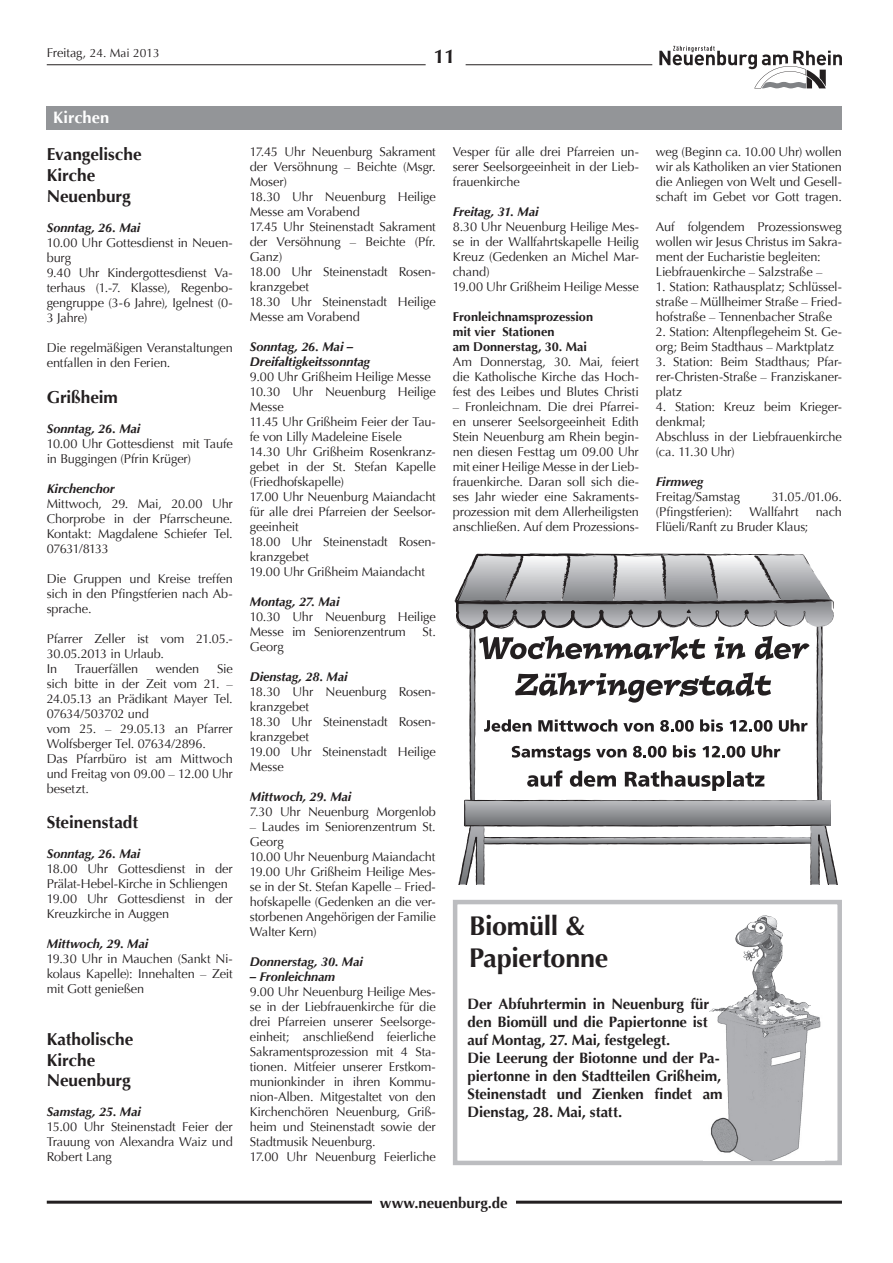
<style>
.page{position:relative;width:893px;height:1263px;background:#fff}
.page>*{position:absolute;margin:0;border:0;box-sizing:border-box;transform-origin:0 0}
.t1{font:700 27px/32.4px "Optima";letter-spacing:-.015em;color:#231f20}
.t2{font:700 19.5px "Optima";color:#231f20}
.t3{font:700 17.25px/20.7px "Optima";letter-spacing:-.005em;color:#231f20}
.t4{font:700 16.5px "Optima";letter-spacing:.005em;color:#fff}
.t5{font:700 15px/18px "Optima";letter-spacing:-.005em;color:#231f20}
.t6{font:12.75px/15px "Optima";letter-spacing:-.01em;color:#231f20}
.t7{font:italic 700 12.75px/15px "Optima";letter-spacing:-.005em;color:#231f20}
.t8{font:700 12.75px/15px "Optima";color:#231f20}
.t9{font:12px "Optima";color:#231f20}
.s1{font-size:12.75px}
</style>
<div class="page">
<hr style="left:466px;top:64px;width:186px;height:1px;background:#231f20">
<hr style="left:47px;top:1201px;width:795px;height:3px;background:#231f20">
<hr style="left:47px;top:64px;width:379px;height:1px;background:#231f20">
<div style="left:372px;top:1193px;width:143px;height:18px;background:#fff"></div>
<svg style="left:659px;top:46px;width:183px;height:42px"></svg>
<div style="left:47px;top:106px;width:795px;height:24px;background:#939598"></div>
<div style="left:453px;top:900px;width:389px;height:265px;border:4px solid #bcbdc0"></div>
<img style="left:709px;top:995px;width:112px;height:165px">
<img style="left:735px;top:915px;width:48px;height:31px">
<svg style="left:454px;top:553px;width:384px;height:331px"></svg>
<p class="t9" style="left:47px;top:46px;width:114px"><span class="s1">Freitag,</span> 24. Mai 2013</p>
<h2 class="t2" style="left:434px;top:45px;width:23px">11</h2>
<p class="t4" style="left:53px;top:107px;width:58px">Kirchen</p>
<h3 class="t3" style="left:47px;top:144px;width:96px">Evangelische<br>Kirche<br>Neuenburg</h3>
<p class="t7" style="left:47px;top:220px;width:95px">Sonntag, 26. Mai</p>
<p class="t6" style="left:47px;top:235px;width:188px">10.00 Uhr Gottesdienst in Neuen&shy;burg<br>9.40 Uhr Kindergottesdienst Va&shy;terhaus (1.-7. Klasse), Regenbo&shy;gengruppe (3-6 Jahre), Igelnest (0-<br>3 Jahre)</p>
<p class="t6" style="left:47px;top:340px;width:188px">Die regelmäßigen Veranstaltungen entfallen in den Ferien.</p>
<h3 class="t3" style="left:47px;top:387px;width:73px">Grißheim</h3>
<p class="t7" style="left:47px;top:421px;width:95px">Sonntag, 26. Mai</p>
<p class="t6" style="left:47px;top:436px;width:188px">10.00 Uhr Gottesdienst mit Taufe in Buggingen (Pfrin Krüger)</p>
<p class="t7" style="left:47px;top:481px;width:69px">Kirchenchor</p>
<p class="t6" style="left:47px;top:496px;width:188px;text-align:justify">Mittwoch, 29. Mai, 20.00 Uhr Chorprobe in der Pfarrscheune.<br>Kontakt: Magdalene Schiefer Tel.<br>07631/8133</p>
<p class="t6" style="left:47px;top:571px;width:188px;text-align:justify">Die Gruppen und Kreise treffen sich in den Pfingstferien nach Ab&shy;sprache.</p>
<p class="t6" style="left:47px;top:631px;width:188px">Pfarrer Zeller ist vom 21.05.-<br>30.05.2013 in Urlaub.<br>In</p>
<p class="t6" style="left:75px;top:661px;width:65px">Trauerfällen</p>
<p class="t6" style="left:156px;top:661px;width:45px">wenden</p>
<p class="t6" style="left:47px;top:661px;width:188px;text-indent:170px">Sie sich bitte in der Zeit vom 21. –<br>24.05.13 an Prädikant Mayer Tel.<br>07634/503702 und<br>vom 25. – 29.05.13 an Pfarrer<br>Wolfsberger Tel. 07634/2896.<br>Das Pfarrbüro ist am Mittwoch und Freitag von 09.00 – 12.00 Uhr besetzt.</p>
<h3 class="t3" style="left:47px;top:812px;width:93px">Steinenstadt</h3>
<p class="t7" style="left:47px;top:846px;width:95px">Sonntag, 26. Mai</p>
<p class="t6" style="left:47px;top:862px;width:188px">18.00 Uhr Gottesdienst in der<br>Prälat-Hebel-Kirche in Schliengen<br>19.00 Uhr Gottesdienst in der<br>Kreuzkirche in Auggen</p>
<p class="t7" style="left:47px;top:936px;width:103px">Mittwoch, 29. Mai</p>
<p class="t6" style="left:47px;top:952px;width:188px;text-align:justify">19.30 Uhr in Mauchen (Sankt Ni&shy;kolaus Kapelle): Innehalten – Zeit mit Gott genießen</p>
<h3 class="t3" style="left:47px;top:1029px;width:88px">Katholische<br>Kirche<br>Neuenburg</h3>
<p class="t7" style="left:47px;top:1104px;width:96px">Samstag, 25. Mai</p>
<p class="t6" style="left:47px;top:1120px;width:188px;text-align:justify">15.00 Uhr Steinenstadt Feier der Trauung von Alexandra Waiz und Robert Lang</p>
<p class="t6" style="left:250px;top:145px;width:188px">17.45 Uhr Neuenburg Sakrament der Versöhnung – Beichte (Msgr.<br>Moser)<br>18.30 Uhr Neuenburg Heilige<br>Messe am Vorabend<br>17.45 Uhr Steinenstadt Sakrament der Versöhnung – Beichte (Pfr.<br>Ganz)<br>18.00 Uhr Steinenstadt Rosen&shy;kranzgebet<br>18.30 Uhr Steinenstadt Heilige<br>Messe am Vorabend</p>
<p class="t7" style="left:250px;top:339px;width:122px">Sonntag, 26. Mai –<br>Dreifaltigkeitssonntag</p>
<p class="t6" style="left:250px;top:370px;width:188px">9.00 Uhr Grißheim Heilige Messe<br>10.30 Uhr Neuenburg Heilige<br>Messe<br>11.45 Uhr Grißheim Feier der Tau&shy;fe von Lilly Madeleine Eisele<br>14.30 Uhr Grißheim Rosenkranz&shy;gebet in der St. Stefan Kapelle (Friedhofskapelle)<br>17.00 Uhr Neuenburg Maiandacht für alle drei Pfarreien der Seelsor&shy;geeinheit<br>18.00 Uhr Steinenstadt Rosen&shy;kranzgebet<br>19.00 Uhr Grißheim Maiandacht</p>
<p class="t7" style="left:250px;top:594px;width:91px">Montag, 27. Mai</p>
<p class="t6" style="left:250px;top:609px;width:188px">10.30 Uhr Neuenburg Heilige<br>Messe im Seniorenzentrum</p>
<p class="t6" style="left:422px;top:624px;width:15px">St.</p>
<p class="t6" style="left:250px;top:639px;width:36px">Georg</p>
<p class="t7" style="left:250px;top:669px;width:99px">Dienstag, 28. Mai</p>
<p class="t6" style="left:250px;top:684px;width:188px">18.30 Uhr Neuenburg Rosen&shy;kranzgebet<br>18.30 Uhr Steinenstadt Rosen&shy;kranzgebet<br>19.00 Uhr Steinenstadt Heilige<br>Messe</p>
<p class="t7" style="left:250px;top:789px;width:103px">Mittwoch, 29. Mai</p>
<p class="t6" style="left:250px;top:804px;width:188px">7.30 Uhr Neuenburg Morgenlob</p>
<p class="t6" style="left:250px;top:819px;width:188px">– Laudes im Seniorenzentrum St.<br>Georg<br>10.00 Uhr Neuenburg Maiandacht<br>19.00 Uhr Grißheim Heilige Mes&shy;se in der St. Stefan Kapelle – Fried&shy;hofskapelle (Gedenken an die ver&shy;storbenen Angehörigen der Familie<br>Walter Kern)</p>
<p class="t7" style="left:250px;top:954px;width:115px">Donnerstag, 30. Mai</p>
<p class="t7" style="left:250px;top:969px;width:87px">– Fronleichnam</p>
<p class="t6" style="left:250px;top:984px;width:188px">9.00 Uhr Neuenburg Heilige Mes&shy;se in der Liebfrauenkirche für die drei Pfarreien unserer Seelsorge&shy;einheit; anschließend feierliche<br>Sakramentsprozession mit 4 Sta&shy;tionen. Mitfeier unserer Erstkom&shy;munionkinder in ihren Kommu&shy;nion-Alben. Mitgestaltet von den<br>Kirchenchören Neuenburg, Griß&shy;heim und Steinenstadt sowie der<br>Stadtmusik Neuenburg.<br>17.00 Uhr Neuenburg Feierliche</p>
<p class="t6" style="left:453px;top:144px;width:188px;text-align:justify">Vesper für alle drei Pfarreien un&shy;serer Seelsorgeeinheit in der Lieb&shy;frauenkirche</p>
<p class="t7" style="left:453px;top:204px;width:87px">Freitag, 31. Mai</p>
<p class="t6" style="left:453px;top:219px;width:188px">8.30 Uhr Neuenburg Heilige Mes&shy;se in der Wallfahrtskapelle Heilig<br>Kreuz (Gedenken an Michel Mar&shy;chand)<br>19.00 Uhr Grißheim Heilige Messe</p>
<p class="t8" style="left:453px;top:309px;width:142px">Fronleichnamsprozession mit vier Stationen<br>am Donnerstag, 30. Mai</p>
<p class="t6" style="left:453px;top:354px;width:188px;text-align:justify">Am Donnerstag, 30. Mai, feiert die Katholische Kirche das Hoch&shy;fest des Leibes und Blutes Christi</p>
<p class="t6" style="left:453px;top:399px;width:188px;text-align:justify">– Fronleichnam. Die drei Pfarrei&shy;en unserer Seelsorgeeinheit Edith Stein Neuenburg am Rhein begin&shy;nen diesen Festtag um 09.00 Uhr mit einer Heilige Messe in der Lieb&shy;frauenkirche. Daran soll sich die&shy;ses Jahr wieder eine Sakraments&shy;prozession mit dem Allerheiligsten anschließen. Auf dem Prozessions-</p>
<p class="t6" style="left:656px;top:144px;width:188px;text-align:justify">weg (Beginn ca. 10.00 Uhr) wollen wir als Katholiken an vier Stationen die Anliegen von Welt und Gesell&shy;schaft im Gebet vor Gott tragen.</p>
<p class="t6" style="left:656px;top:219px;width:188px">Auf folgendem Prozessionsweg wollen wir Jesus Christus im Sakra&shy;ment der Eucharistie begleiten:<br>Liebfrauenkirche – Salzstraße –</p>
<p class="t6" style="left:656px;top:279px;width:188px;text-align:justify">1. Station: Rathausplatz; Schlüssel&shy;straße – Müllheimer Straße – Fried&shy;hofstraße – Tennenbacher Straße</p>
<p class="t6" style="left:656px;top:324px;width:188px">2. Station: Altenpflegeheim St. Ge&shy;org; Beim Stadthaus – Marktplatz</p>
<p class="t6" style="left:656px;top:354px;width:188px;text-align:justify">3. Station: Beim Stadthaus; Pfar&shy;rer-Christen-Straße – Franziskaner&shy;platz</p>
<p class="t6" style="left:656px;top:399px;width:188px">4. Station: Kreuz beim Krieger&shy;denkmal;<br>Abschluss in der Liebfrauenkirche (ca. 11.30 Uhr)</p>
<p class="t7" style="left:656px;top:474px;width:49px">Firmweg</p>
<p class="t6" style="left:656px;top:489px;width:86px">Freitag/Samstag</p>
<p class="t6" style="left:772px;top:489px;width:72px">31.05./01.06.</p>
<p class="t6" style="left:656px;top:504px;width:78px">(Pfingstferien):</p>
<p class="t6" style="left:749px;top:504px;width:51px">Wallfahrt</p>
<p class="t6" style="left:816px;top:504px;width:28px">nach</p>
<p class="t6" style="left:656px;top:519px;width:154px">Flüeli/Ranft zu Bruder Klaus;</p>
<h1 class="t1" style="left:469px;top:910px;width:141px">Biomüll &amp;<br>Papiertonne</h1>
<p class="t5" style="left:468px;top:995px;width:257px">Der Abfuhrtermin in Neuenburg für den Biomüll und die Papiertonne ist auf Montag, 27. Mai, festgelegt.<br>Die Leerung der Biotonne und der Pa&shy;piertonne in den Stadtteilen Grißheim, Steinenstadt und Zienken findet am Dienstag, 28. Mai, statt.</p>
<p class="t5" style="left:380px;top:1194px;width:129px">www.neuenburg.de</p>
</div>
